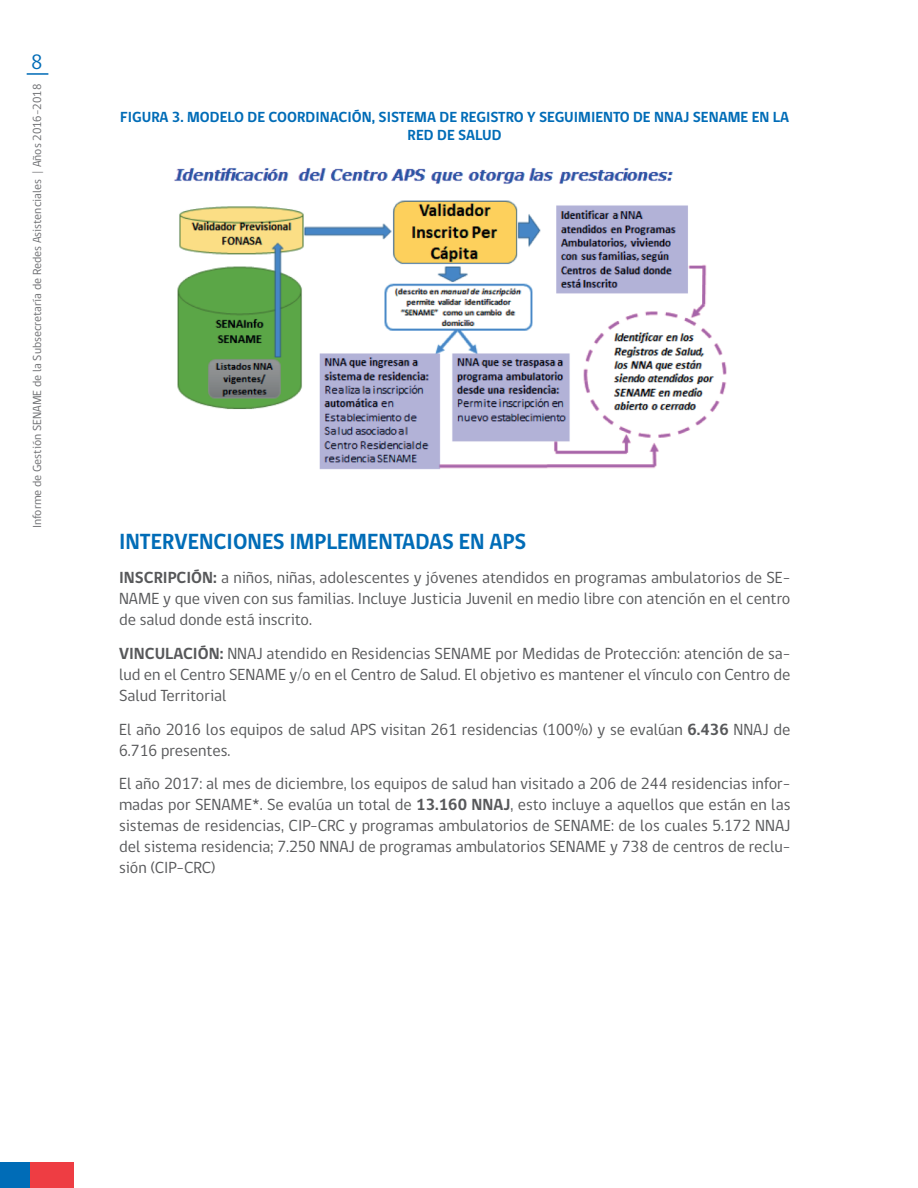
<style>
.page{position:relative;width:918px;height:1188px;background:#fff}
.page>*{position:absolute;margin:0;border:0;box-sizing:border-box;transform-origin:0 0}
.t1{font:700 22.5px "gob CL";color:#006cb7}
.t2{font:21.3px "gob CL";color:#006cb7}
.t3{font:16.5px/21px "gob CL";color:#57585a;text-align:justify}
.t4{font:700 15px/18px "gob CL";color:#006cb7;text-align:center}
.t5{font:12px "gob CL";color:#6c6d70}
.s1{font-weight:700}
</style>
<div class="page">
<div style="left:0;top:1162px;width:30px;height:26px;background:#006cb7"></div>
<div style="left:30px;top:1162px;width:43px;height:26px;background:#ee3d43"></div>
<hr style="left:27px;top:73px;width:21px;height:2px;background:#006cb7">
<img style="left:174px;top:168px;width:553px;height:302px">
<p class="t2" style="left:31px;top:47px;width:13px">8</p>
<p class="t5" style="left:29px;top:528px;width:446px;rotate:-90deg">Informe de Gestión SENAME de la Subsecretaría de Redes Asistenciales | Años 2016-2018</p>
<p class="t4" style="left:120px;top:108px;width:671px">FIGURA 3. MODELO DE COORDINACIÓN, SISTEMA DE REGISTRO Y SEGUIMIENTO DE NNAJ SENAME EN LA<br>RED DE SALUD</p>
<h1 class="t1" style="left:119px;top:526px;width:409px">INTERVENCIONES IMPLEMENTADAS EN APS</h1>
<p class="t3" style="left:119px;top:567px;width:673px"><span class="s1">INSCRIPCIÓN:</span> a niños, niñas, adolescentes y jóvenes atendidos en programas ambulatorios de SE-NAME y que viven con sus familias. Incluye Justicia Juvenil en medio libre con atención en el centro de salud donde está inscrito.</p>
<p class="t3" style="left:119px;top:643px;width:673px"><span class="s1">VINCULACIÓN:</span> NNAJ atendido en Residencias SENAME por Medidas de Protección: atención de sa&shy;lud en el Centro SENAME y/o en el Centro de Salud. El objetivo es mantener el vínculo con Centro de Salud Territorial</p>
<p class="t3" style="left:119px;top:719px;width:673px">El año 2016 los equipos de salud APS visitan 261 residencias (100%) y se evalúan <span class="s1">6.436</span> NNAJ de<br>6.716 presentes.</p>
<p class="t3" style="left:119px;top:774px;width:673px">El año 2017: al mes de diciembre, los equipos de salud han visitado a 206 de 244 residencias infor&shy;madas por SENAME*. Se evalúa un total de <span class="s1">13.160 NNAJ</span>, esto incluye a aquellos que están en las sistemas de residencias, CIP-CRC y programas ambulatorios de SENAME: de los cuales 5.172 NNAJ del sistema residencia; 7.250 NNAJ de programas ambulatorios SENAME y 738 de centros de reclu&shy;sión (CIP-CRC)</p>
</div>
